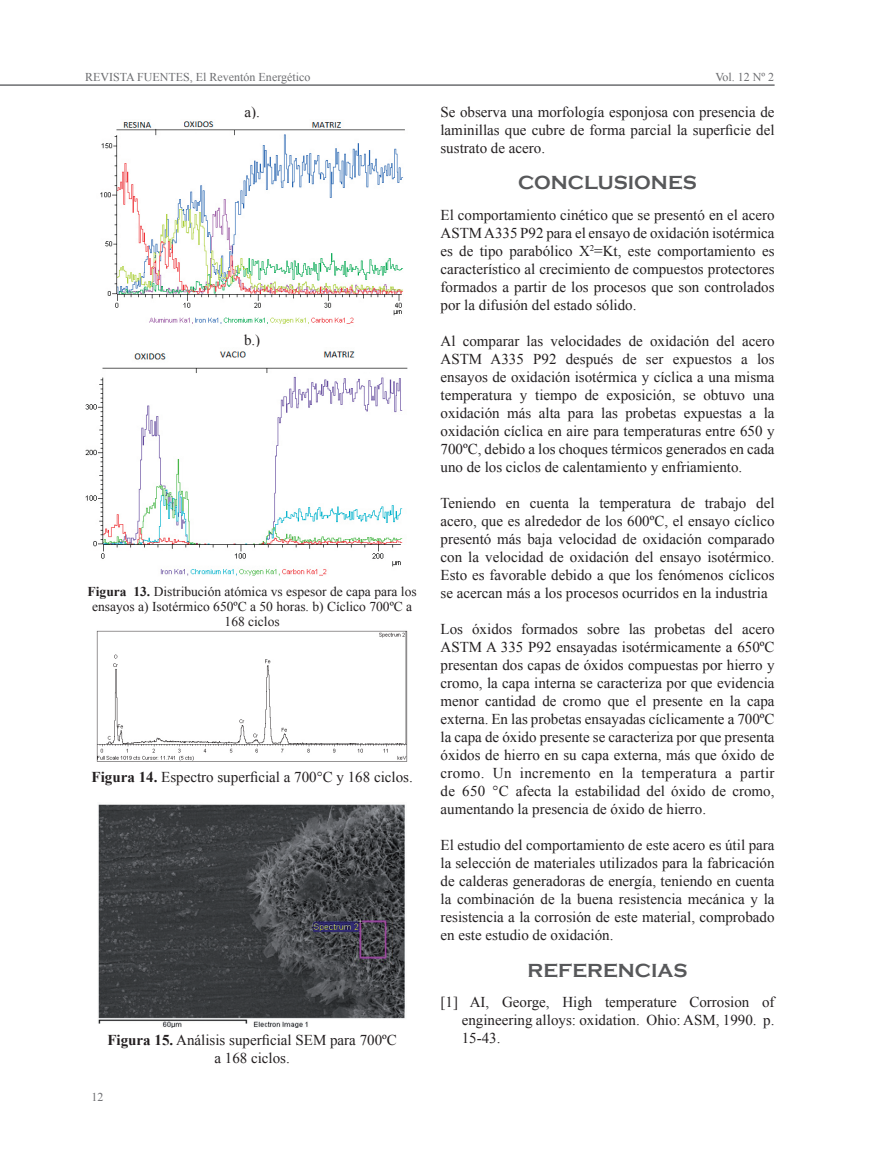
<style>
.page{position:relative;width:881px;height:1149px;background:#fff}
.page>*{position:absolute;margin:0;border:0;box-sizing:border-box;transform-origin:0 0}
.t1{font:700 19.5px "Copperplate Gothic";color:#57585a}
.t2{font:15px/18px "Times New Roman";color:#231f20;text-align:justify}
.t3{font:13.5px/15px "Times New Roman";color:#231f20;text-align:center}
.t4{font:12px "Times New Roman";color:#6c6d70}
.s1{font-weight:700}
</style>
<div class="page">
<hr style="left:0;top:84px;width:774px;height:2px;background:#6c6d70">
<img style="left:100px;top:121px;width:305px;height:203px">
<img style="left:85px;top:351px;width:322px;height:225px">
<img style="left:96px;top:630px;width:312px;height:132px">
<img style="left:98px;top:804px;width:307px;height:222px">
<p class="t4" style="left:85px;top:69px;width:16px">Revista</p>
<p class="t4" style="left:137px;top:69px;width:9px">fuentes</p>
<p class="t4" style="left:190px;top:69px;width:122px">, El Reventón Energético</p>
<p class="t4" style="left:715px;top:69px;width:60px">Vol. 12 Nº 2</p>
<p class="t2" style="left:244px;top:102px;width:17px">a).</p>
<p class="t2" style="left:440px;top:102px;width:335px">Se observa una morfología esponjosa con presencia de laminillas que cubre de forma parcial la superficie del sustrato de acero.</p>
<h1 class="t1" style="left:518px;top:172px;width:180px">CONCLUSIONES</h1>
<p class="t2" style="left:440px;top:205px;width:335px">El comportamiento cinético que se presentó en el acero ASTM A335 P92 para el ensayo de oxidación isotérmica es de tipo parabólico X<sup>2</sup>=Kt, este comportamiento es característico al crecimiento de compuestos protectores formados a partir de los procesos que son controlados por la difusión del estado sólido.</p>
<p class="t2" style="left:440px;top:331px;width:335px">Al comparar las velocidades de oxidación del acero ASTM A335 P92 después de ser expuestos a los ensayos de oxidación isotérmica y cíclica a una misma temperatura y tiempo de exposición, se obtuvo una oxidación más alta para las probetas expuestas a la oxidación cíclica en aire para temperaturas entre 650 y 700ºC, debido a los choques térmicos generados en cada uno de los ciclos de calentamiento y enfriamiento.</p>
<p class="t2" style="left:440px;top:493px;width:335px">Teniendo en cuenta la temperatura de trabajo del acero, que es alrededor de los 600ºC, el ensayo cíclico presentó más baja velocidad de oxidación comparado con la velocidad de oxidación del ensayo isotérmico.<br>Esto es favorable debido a que los fenómenos cíclicos se acercan más a los procesos ocurridos en la industria</p>
<p class="t2" style="left:440px;top:619px;width:335px">Los óxidos formados sobre las probetas del acero ASTM A 335 P92 ensayadas isotérmicamente a 650ºC presentan dos capas de óxidos compuestas por hierro y cromo, la capa interna se caracteriza por que evidencia menor cantidad de cromo que el presente en la capa externa. En las probetas ensayadas cíclicamente a 700ºC la capa de óxido presente se caracteriza por que presenta óxidos de hierro en su capa externa, más que óxido de cromo. Un incremento en la temperatura a partir de 650 °C afecta la estabilidad del óxido de cromo, aumentando la presencia de óxido de hierro.</p>
<p class="t2" style="left:440px;top:835px;width:335px">El estudio del comportamiento de este acero es útil para la selección de materiales utilizados para la fabricación de calderas generadoras de energía, teniendo en cuenta la combinación de la buena resistencia mecánica y la resistencia a la corrosión de este material, comprobado en este estudio de oxidación.</p>
<h1 class="t1" style="left:527px;top:959px;width:161px">REFERENCIAS</h1>
<p class="t2" style="left:461px;top:992px;width:314px;text-indent:-21px">[1] AI, George, High temperature Corrosion of engineering alloys: oxidation. Ohio: ASM, 1990. p.<br>15-43.</p>
<p class="t2" style="left:244px;top:330px;width:18px">b.)</p>
<p class="t3" style="left:88px;top:584px;width:330px"><span class="s1">Figura 13.</span> Distribución atómica vs espesor de capa para los ensayos a) Isotérmico 650ºC a 50 horas. b) Cíclico 700ºC a<br>168 ciclos</p>
<p class="t2" style="left:91px;top:767px;width:322px"><span class="s1">Figura 14.</span> Espectro superficial a 700°C y 168 ciclos.</p>
<p class="t2" style="left:107px;top:1030px;width:291px;text-align:center"><span class="s1">Figura 15.</span> Análisis superficial SEM para 700ºC a 168 ciclos.</p>
<p class="t4" style="left:91px;top:1088px;width:13px">12</p>
</div>
